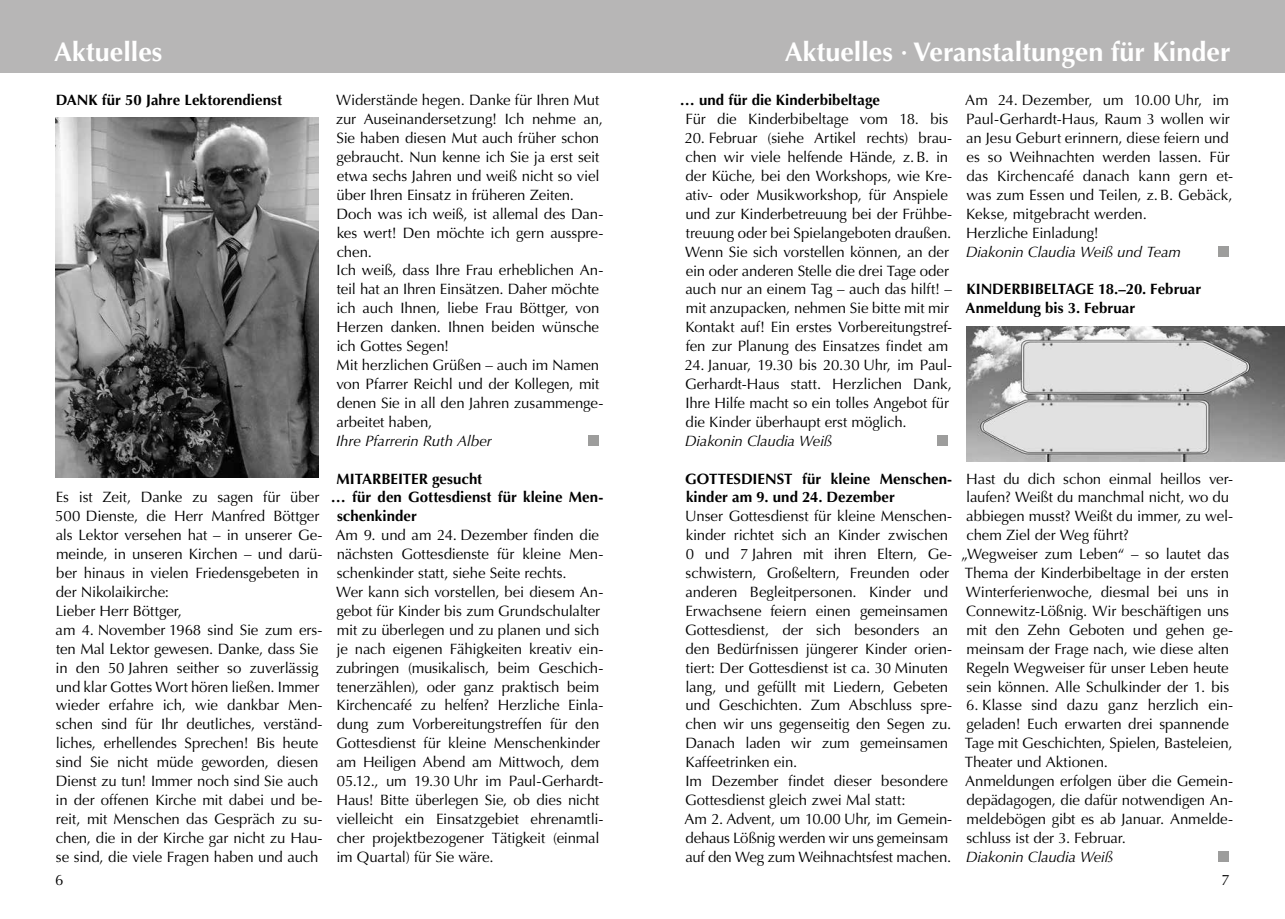
<style>
.page{position:relative;width:1285px;height:919px;background:#fff}
.page>*{position:absolute;margin:0;border:0;box-sizing:border-box;transform-origin:0 0}
.t1{font:700 27px "Optima";color:#fff}
.t2{font:15px/18.9px "Optima";letter-spacing:-.01em;color:#000}
.t3{font:700 15px/18.9px "Optima";color:#000}
.t4{font:italic 15px "Optima";letter-spacing:-.01em;color:#000}
</style>
<div class="page">
<div style="left:0;top:0;width:1284px;height:72px;background:#b7b6b6"></div>
<div style="left:588px;top:435px;width:10px;height:10px;background:#9d9d9c"></div>
<div style="left:937px;top:435px;width:10px;height:10px;background:#9d9d9c"></div>
<div style="left:1217px;top:246px;width:11px;height:10px;background:#9d9d9c"></div>
<div style="left:1217px;top:851px;width:11px;height:10px;background:#9d9d9c"></div>
<img style="left:55px;top:117px;width:263px;height:360px">
<img style="left:966px;top:326px;width:318px;height:135px">
<h1 class="t1" style="left:54px;top:36px;width:110px">Aktuelles</h1>
<p class="t3" style="left:56px;top:91px;width:228px">DANK für 50 Jahre Lektorendienst</p>
<p class="t2" style="left:55px;top:488px;width:269px">Es ist Zeit, Danke zu sagen für über 500 Dienste, die Herr Manfred Böttger als Lektor versehen hat – in unserer Ge&shy;meinde, in unseren Kirchen – und darü&shy;ber hinaus in vielen Friedensgebeten in der Nikolaikirche:<br>Lieber Herr Böttger,<br>am 4. November 1968 sind Sie zum ers&shy;ten Mal Lektor gewesen. Danke, dass Sie in den 50 Jahren seither so zuverlässig und klar Gottes Wort hören ließen. Immer wieder erfahre ich, wie dankbar Men&shy;schen sind für Ihr deutliches, verständ&shy;liches, erhellendes Sprechen! Bis heute sind Sie nicht müde geworden, diesen Dienst zu tun! Immer noch sind Sie auch in der offenen Kirche mit dabei und be&shy;reit, mit Menschen das Gespräch zu su&shy;chen, die in der Kirche gar nicht zu Hau&shy;se sind, die viele Fragen haben und auch</p>
<p class="t2" style="left:335px;top:91px;width:269px">Widerstände hegen. Danke für Ihren Mut zur Auseinandersetzung! Ich nehme an, Sie haben diesen Mut auch früher schon gebraucht. Nun kenne ich Sie ja erst seit etwa sechs Jahren und weiß nicht so viel über Ihren Einsatz in früheren Zeiten.<br>Doch was ich weiß, ist allemal des Dan&shy;kes wert! Den möchte ich gern ausspre&shy;chen.<br>Ich weiß, dass Ihre Frau erheblichen An&shy;teil hat an Ihren Einsätzen. Daher möchte ich auch Ihnen, liebe Frau Böttger, von Herzen danken. Ihnen beiden wünsche ich Gottes Segen!<br>Mit herzlichen Grüßen – auch im Namen von Pfarrer Reichl und der Kollegen, mit denen Sie in all den Jahren zusammenge&shy;arbeitet haben,</p>
<p class="t4" style="left:336px;top:432px;width:157px">Ihre Pfarrerin Ruth Alber</p>
<p class="t3" style="left:336px;top:469px;width:147px">MITARBEITER gesucht</p>
<p class="t3" style="left:331px;top:488px;width:274px">… für den Gottesdienst für kleine Men-</p>
<p class="t3" style="left:337px;top:507px;width:81px">schenkinder</p>
<p class="t2" style="left:335px;top:526px;width:269px">Am 9. und am 24. Dezember finden die nächsten Gottesdienste für kleine Men&shy;schenkinder statt, siehe Seite rechts.<br>Wer kann sich vorstellen, bei diesem An&shy;gebot für Kinder bis zum Grundschulalter mit zu überlegen und zu planen und sich je nach eigenen Fähigkeiten kreativ ein&shy;zubringen (musikalisch, beim Geschich&shy;tenerzählen), oder ganz praktisch beim Kirchencafé zu helfen? Herzliche Einla&shy;dung zum Vorbereitungstreffen für den Gottesdienst für kleine Menschenkinder am Heiligen Abend am Mittwoch, dem 05.12., um 19.30 Uhr im Paul-Gerhardt-Haus! Bitte überlegen Sie, ob dies nicht vielleicht ein Einsatzgebiet ehrenamtli&shy;cher projektbezogener Tätigkeit (einmal im Quartal) für Sie wäre.</p>
<h1 class="t1" style="left:784px;top:36px;width:447px">Aktuelles · Veranstaltungen für Kinder</h1>
<p class="t3" style="left:679px;top:91px;width:202px">… und für die Kinderbibeltage</p>
<p class="t2" style="left:685px;top:110px;width:264px">Für die Kinderbibeltage vom 18. bis</p>
<p class="t2" style="left:684px;top:129px;width:269px">20. Februar (siehe Artikel rechts) brau&shy;chen wir viele helfende Hände, z.B. in der Küche, bei den Workshops, wie Kre&shy;ativ- oder Musikworkshop, für Anspiele und zur Kinderbetreuung bei der Frühbe&shy;treuung oder bei Spielangeboten draußen.<br>Wenn Sie sich vorstellen können, an der ein oder anderen Stelle die drei Tage oder auch nur an einem Tag – auch das hilft! – mit anzupacken, nehmen Sie bitte mit mir Kontakt auf! Ein erstes Vorbereitungstref&shy;fen zur Planung des Einsatzes findet am</p>
<p class="t2" style="left:684px;top:355px;width:269px">24. Januar, 19.30 bis 20.30 Uhr, im Paul-Gerhardt-Haus statt. Herzlichen Dank, Ihre Hilfe macht so ein tolles Angebot für die Kinder überhaupt erst möglich.</p>
<p class="t4" style="left:684px;top:432px;width:149px">Diakonin Claudia Weiß</p>
<p class="t3" style="left:685px;top:469px;width:268px">GOTTESDIENST für kleine Menschen&shy;kinder am 9. und 24. Dezember</p>
<p class="t2" style="left:684px;top:507px;width:269px">Unser Gottesdienst für kleine Menschen&shy;kinder richtet sich an Kinder zwischen 0 und 7 Jahren mit ihren Eltern, Ge&shy;schwistern, Großeltern, Freunden oder anderen Begleitpersonen. Kinder und Erwachsene feiern einen gemeinsamen Gottesdienst, der sich besonders an den Bedürfnissen jüngerer Kinder orien&shy;tiert: Der Gottesdienst ist ca. 30 Minuten lang, und gefüllt mit Liedern, Gebeten und Geschichten. Zum Abschluss spre&shy;chen wir uns gegenseitig den Segen zu.<br>Danach laden wir zum gemeinsamen Kaffeetrinken ein.<br>Im Dezember findet dieser besondere Gottesdienst gleich zwei Mal statt:<br>Am 2. Advent, um 10.00 Uhr, im Gemein&shy;dehaus Lößnig werden wir uns gemeinsam auf den Weg zum Weihnachtsfest machen.</p>
<p class="t2" style="left:965px;top:91px;width:269px">Am 24. Dezember, um 10.00 Uhr, im Paul-Gerhardt-Haus, Raum 3 wollen wir an Jesu Geburt erinnern, diese feiern und es so Weihnachten werden lassen. Für das Kirchencafé danach kann gern et&shy;was zum Essen und Teilen, z.B. Gebäck, Kekse, mitgebracht werden.<br>Herzliche Einladung!</p>
<p class="t4" style="left:965px;top:243px;width:217px">Diakonin Claudia Weiß und Team</p>
<p class="t3" style="left:965px;top:280px;width:237px">KINDERBIBELTAGE 18.–20. Februar<br>Anmeldung bis 3. Februar</p>
<p class="t2" style="left:966px;top:469px;width:268px">Hast du dich schon einmal heillos ver-</p>
<p class="t2" style="left:966px;top:488px;width:264px">laufen? Weißt du manchmal nicht, wo du</p>
<p class="t2" style="left:966px;top:507px;width:268px">abbiegen musst? Weißt du immer, zu wel-</p>
<p class="t2" style="left:966px;top:526px;width:164px">chem Ziel der Weg führt?</p>
<p class="t2" style="left:961px;top:544px;width:269px">„Wegweiser zum Leben“ – so lautet das</p>
<p class="t2" style="left:964px;top:563px;width:266px">Thema der Kinderbibeltage in der ersten</p>
<p class="t2" style="left:965px;top:582px;width:264px">Winterferienwoche, diesmal bei uns in</p>
<p class="t2" style="left:966px;top:601px;width:264px">Connewitz-Lößnig. Wir beschäftigen uns</p>
<p class="t2" style="left:966px;top:620px;width:268px">mit den Zehn Geboten und gehen ge-</p>
<p class="t2" style="left:966px;top:639px;width:264px">meinsam der Frage nach, wie diese alten</p>
<p class="t2" style="left:966px;top:658px;width:264px">Regeln Wegweiser für unser Leben heute</p>
<p class="t2" style="left:966px;top:677px;width:264px">sein können. Alle Schulkinder der 1. bis</p>
<p class="t2" style="left:964px;top:696px;width:270px">6. Klasse sind dazu ganz herzlich ein&shy;geladen! Euch erwarten drei spannende Tage mit Geschichten, Spielen, Basteleien, Theater und Aktionen.<br>Anmeldungen erfolgen über die Gemein&shy;depädagogen, die dafür notwendigen An&shy;meldebögen gibt es ab Januar. Anmelde&shy;schluss ist der 3. Februar.</p>
<p class="t4" style="left:965px;top:847px;width:149px">Diakonin Claudia Weiß</p>
<p class="t2" style="left:55px;top:870px;width:10px">6</p>
<p class="t2" style="left:1220px;top:870px;width:10px">7</p>
</div>
